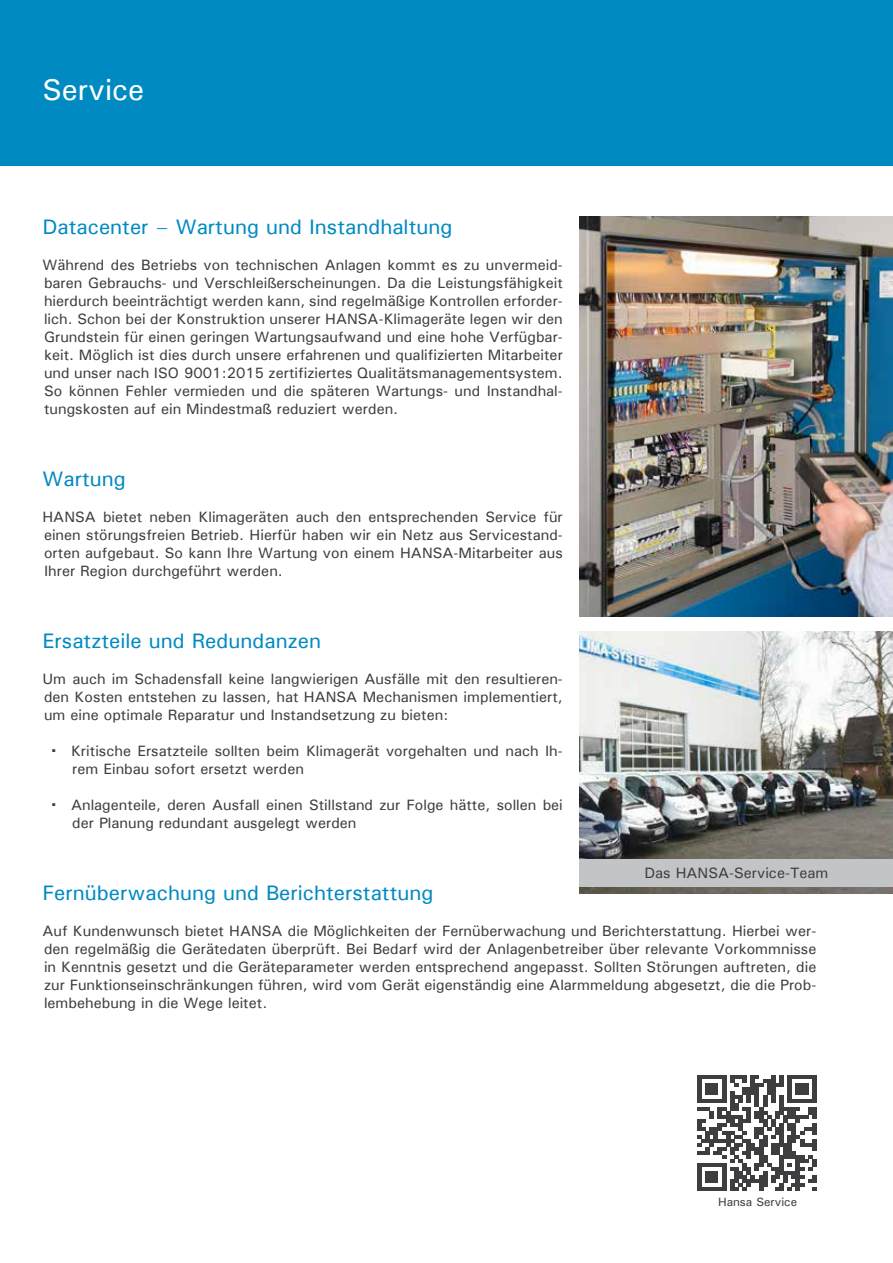
<style>
.page{position:relative;width:893px;height:1263px;background:#fff}
.page>*{position:absolute;margin:0;border:0;box-sizing:border-box;transform-origin:0 0}
.t1{font:500 30px "Univers";color:#fff}
.t2{font:500 21px "Univers";color:#008ac2}
.t3{font:500 15px/18px "Univers";color:#3e3d40;text-align:justify}
.t4{font:500 12px "Univers";color:#3e3d40}
</style>
<div class="page">
<div style="left:0;top:0;width:893px;height:166px;background:#008ac2"></div>
<svg style="left:697px;top:1075px;width:119px;height:116px"></svg>
<img style="left:580px;top:217px;width:313px;height:400px">
<img style="left:580px;top:631px;width:313px;height:263px">
<div style="left:580px;top:859px;width:313px;height:27px;background:#c3c4c5"></div>
<h1 class="t1" style="left:43px;top:71px;width:103px">Service</h1>
<h2 class="t2" style="left:43px;top:214px;width:411px">Datacenter – Wartung und Instandhaltung</h2>
<p class="t3" style="left:43px;top:256px;width:522px">Während des Betriebs von technischen Anlagen kommt es zu unvermeid&shy;baren Gebrauchs- und Verschleißerscheinungen. Da die Leistungsfähigkeit hierdurch beeinträchtigt werden kann, sind regelmäßige Kontrollen erforder&shy;lich. Schon bei der Konstruktion unserer HANSA-Klimageräte legen wir den Grundstein für einen geringen Wartungsaufwand und eine hohe Verfügbar&shy;keit. Möglich ist dies durch unsere erfahrenen und qualifizierten Mitarbeiter und unser nach ISO 9001:2015 zertifiziertes Qualitätsmanagementsystem.<br>So können Fehler vermieden und die späteren Wartungs- und Instandhal&shy;tungskosten auf ein Mindestmaß reduziert werden.</p>
<h2 class="t2" style="left:43px;top:466px;width:85px">Wartung</h2>
<p class="t3" style="left:43px;top:508px;width:522px">HANSA bietet neben Klimageräten auch den entsprechenden Service für einen störungsfreien Betrieb. Hierfür haben wir ein Netz aus Servicestand&shy;orten aufgebaut. So kann Ihre Wartung von einem HANSA-Mitarbeiter aus Ihrer Region durchgeführt werden.</p>
<h2 class="t2" style="left:43px;top:628px;width:280px">Ersatzteile und Redundanzen</h2>
<p class="t3" style="left:43px;top:670px;width:522px">Um auch im Schadensfall keine langwierigen Ausfälle mit den resultieren&shy;den Kosten entstehen zu lassen, hat HANSA Mechanismen implementiert, um eine optimale Reparatur und Instandsetzung zu bieten:</p>
<p class="t3" style="left:71px;top:742px;width:493px">Kritische Ersatzteile sollten beim Klimagerät vorgehalten und nach Ih&shy;rem Einbau sofort ersetzt werden</p>
<p class="t3" style="left:71px;top:796px;width:493px">Anlagenteile, deren Ausfall einen Stillstand zur Folge hätte, sollen bei der Planung redundant ausgelegt werden</p>
<p class="t3" style="left:644px;top:863px;width:186px">Das HANSA-Service-Team</p>
<h2 class="t2" style="left:43px;top:880px;width:392px">Fernüberwachung und Berichterstattung</h2>
<p class="t3" style="left:43px;top:922px;width:775px">Auf Kundenwunsch bietet HANSA die Möglichkeiten der Fernüberwachung und Berichterstattung. Hierbei wer&shy;den regelmäßig die Gerätedaten überprüft. Bei Bedarf wird der Anlagenbetreiber über relevante Vorkommnisse in Kenntnis gesetzt und die Geräteparameter werden entsprechend angepasst. Sollten Störungen auftreten, die zur Funktionseinschränkungen führen, wird vom Gerät eigenständig eine Alarmmeldung abgesetzt, die die Prob&shy;lembehebung in die Wege leitet.</p>
<p class="t4" style="left:718px;top:1194px;width:81px">Hansa Service</p>
</div>
